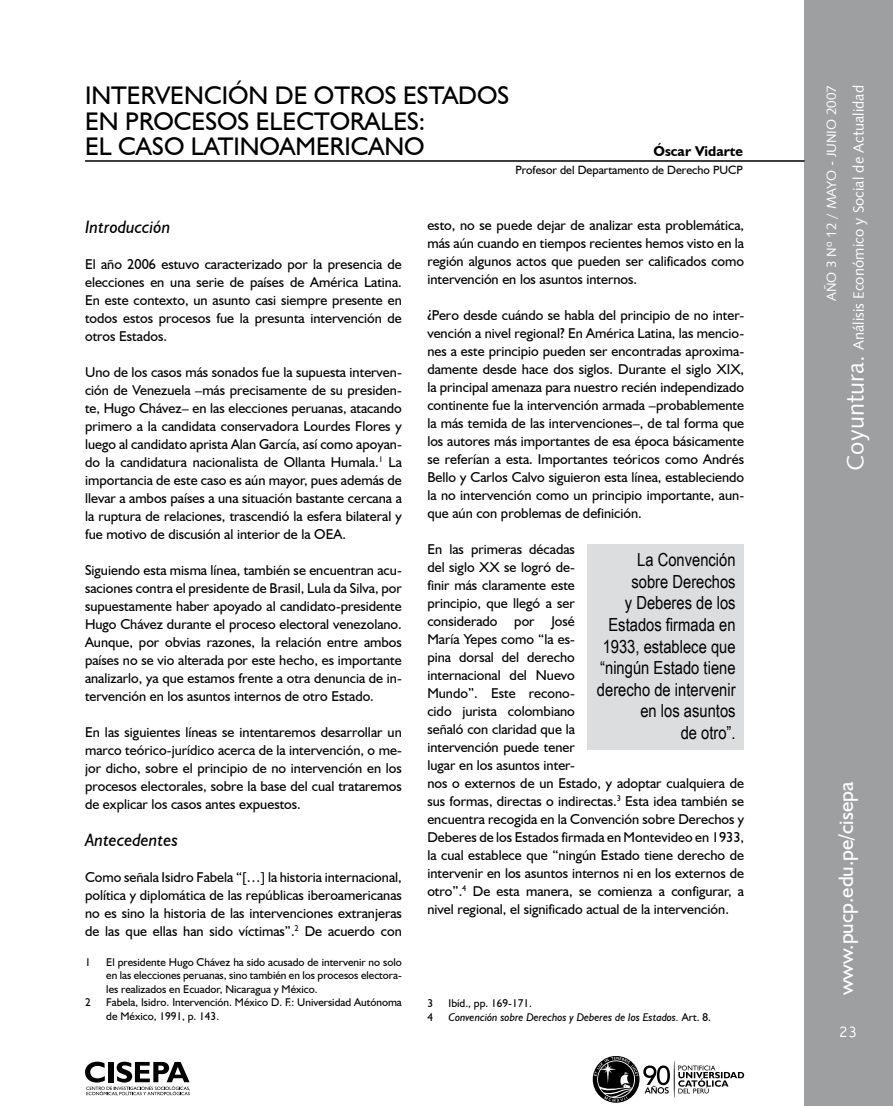
<style>
.page{position:relative;width:893px;height:1106px;background:#fff}
.page>*{position:absolute;margin:0;border:0;box-sizing:border-box;transform-origin:0 0}
.t1{font:25.5px "Humanist 521 BT";color:#000}
.t2{font:22.5px "Vrinda";color:#fff}
.t3{font:21px "Humanist 521 BT";color:#fff}
.t4{font:18px/21.6px "Arial Narrow";color:#000;text-align:right}
.t5{font:italic 18px "Humanist 521 BT";color:#000}
.t6{font:15px "Humanist 531 BT Roman A";color:#fff}
.t7{font:14.25px/18px "Humanist 521 BT";color:#000;text-align:justify}
.t8{font:700 14.25px "Humanist 521 BT";color:#000}
.t9{font:13.5px "Humanist 531 BT Roman A";color:#fff}
.t10{font:12px "Humanist 521 BT";color:#000}
.t11{font:11.25px/13.5px "Humanist 521 BT";color:#000;text-align:justify}
.t12{font:italic 11.25px "Humanist 521 BT";color:#000}
.s1{font-style:normal}
.s2{font-size:24px}
</style>
<div class="page">
<div style="left:804px;top:0;width:89px;height:1106px;background:#9d9fa1"></div>
<svg style="left:85px;top:1061px;width:105px;height:34px"></svg>
<svg style="left:678px;top:1065px;width:66px;height:28px"></svg>
<hr style="left:674px;top:1060px;width:1px;height:38px;background:#000;border-radius:50%">
<svg style="left:593px;top:1056px;width:77px;height:46px"></svg>
<hr style="left:85px;top:160px;width:720px;height:2px;background:#000">
<div style="left:588px;top:544px;width:156px;height:206px;background:#dcddde"></div>
<h1 class="t1" style="left:85px;top:80px;width:23px">Intervenci</h1>
<h1 class="t1" style="left:228px;top:80px;width:104px">ónde otros</h1>
<h1 class="t1" style="left:403px;top:80px;width:30px">Estados</h1>
<h1 class="t1" style="left:85px;top:106px;width:57px">en procesos</h1>
<h1 class="t1" style="left:256px;top:106px;width:16px">electorales</h1>
<h1 class="t1" style="left:419px;top:106px;width:8px">:</h1>
<h1 class="t1" style="left:85px;top:131px;width:51px">el caso</h1>
<h1 class="t1" style="left:191px;top:131px;width:17px">latinoamericano</h1>
<p class="t8" style="left:653px;top:142px;width:91px">Óscar Vidarte</p>
<p class="t10" style="left:515px;top:162px;width:229px">Profesor del Departamento de Derecho PUCP</p>
<p class="t5" style="left:85px;top:215px;width:87px">Introducción</p>
<p class="t7" style="left:85px;top:255px;width:318px">El año 2006 estuvo caracterizado por la presencia de elecciones en una serie de países de América Latina.<br>En este contexto, un asunto casi siempre presente en todos estos procesos fue la presunta intervención de otros Estados.</p>
<p class="t7" style="left:85px;top:363px;width:319px">Uno de los casos más sonados fue la supuesta interven&shy;ción de Venezuela –más precisamente de su presiden&shy;te, Hugo Chávez– en las elecciones peruanas, atacando primero a la candidata conservadora Lourdes Flores y luego al candidato aprista Alan García, así como apoyan&shy;do la candidatura nacionalista de Ollanta Humala.<sup>1</sup> La importancia de este caso es aún mayor, pues además de llevar a ambos países a una situación bastante cercana a la ruptura de relaciones, trascendió la esfera bilateral y fue motivo de discusión al interior de la OEA.</p>
<p class="t7" style="left:85px;top:561px;width:318px">Siguiendo esta misma línea, también se encuentran acu&shy;saciones contra el presidente de Brasil, Lula da Silva, por supuestamente haber apoyado al candidato-presidente Hugo Chávez durante el proceso electoral venezolano.<br>Aunque, por obvias razones, la relación entre ambos países no se vio alterada por este hecho, es importante analizarlo, ya que estamos frente a otra denuncia de in&shy;tervención en los asuntos internos de otro Estado.</p>
<p class="t7" style="left:85px;top:723px;width:318px">En las siguientes líneas se intentaremos desarrollar un marco teórico-jurídico acerca de la intervención, o me&shy;jor dicho, sobre el principio de no intervención en los procesos electorales, sobre la base del cual trataremos de explicar los casos antes expuestos.</p>
<p class="t5" style="left:85px;top:829px;width:95px">Antecedentes</p>
<p class="t7" style="left:85px;top:868px;width:318px">Como señala Isidro Fabela “[…] la historia internacional, política y diplomática de las repúblicas iberoamericanas no es sino la historia de las intervenciones extranjeras de las que ellas han sido víctimas”.<sup>2</sup> De acuerdo con</p>
<p class="t11" style="left:85px;top:954px;width:7px">1</p>
<p class="t11" style="left:106px;top:954px;width:297px">El presidente Hugo Chávez ha sido acusado de intervenir no solo en las elecciones peruanas, sino también en los procesos electora&shy;les realizados en Ecuador, Nicaragua y México.</p>
<p class="t11" style="left:85px;top:995px;width:7px">2</p>
<p class="t11" style="left:106px;top:995px;width:297px">Fabela, Isidro. Intervención. México D. F.: Universidad Autónoma de México, 1991, p. 143.</p>
<p class="t7" style="left:427px;top:216px;width:318px">esto, no se puede dejar de analizar esta problemática, más aún cuando en tiempos recientes hemos visto en la región algunos actos que pueden ser calificados como intervención en los asuntos internos.</p>
<p class="t7" style="left:427px;top:306px;width:318px">¿Pero desde cuándo se habla del principio de no inter&shy;vención a nivel regional? En América Latina, las mencio&shy;nes a este principio pueden ser encontradas aproxima&shy;damente desde hace dos siglos. Durante el siglo XIX, la principal amenaza para nuestro recién independizado continente fue la intervención armada –probablemente la más temida de las intervenciones–, de tal forma que los autores más importantes de esa época básicamente se referían a esta. Importantes teóricos como Andrés Bello y Carlos Calvo siguieron esta línea, estableciendo la no intervención como un principio importante, aun&shy;que aún con problemas de definición.</p>
<p class="t7" style="left:427px;top:540px;width:319px;text-align:left">En las primeras décadas<br>del siglo XX se logró de-<br>finir más claramente este<br>principio, que llegó a ser<br>considerado por José<br>María Yepes como “la es-<br>pina dorsal del derecho<br>internacional del Nuevo<br>Mundo”. Este recono-<br>cido jurista colombiano<br>señaló con claridad que la<br>intervención puede tener<br>lugar en los asuntos inter-<br>nos o externos de un Estado, y adoptar cualquiera de sus formas, directas o indirectas.<sup>3</sup> Esta idea también se encuentra recogida en la Convención sobre Derechos y Deberes de los Estados firmada en Montevideo en 1933, la cual establece que “ningún Estado tiene derecho de intervenir en los asuntos internos ni en los externos de otro”.<sup>4</sup> De esta manera, se comienza a configurar, a nivel regional, el significado actual de la intervención.</p>
<p class="t4" style="left:597px;top:548px;width:140px">La Convención sobre Derechos<br>y Deberes de los<br>Estados firmada en<br>1933, establece que “ningún Estado tiene derecho de intervenir en los asuntos<br>de otro”.</p>
<p class="t11" style="left:427px;top:996px;width:7px">3</p>
<p class="t11" style="left:449px;top:996px;width:85px">Ibíd., pp. 169-171.</p>
<p class="t11" style="left:427px;top:1009px;width:7px">4</p>
<p class="t12" style="left:449px;top:1009px;width:264px">Convención sobre Derechos y Deberes de los Estados. <span class="s1">Art. 8.</span></p>
<p class="t9" style="left:823px;top:301px;width:218px;rotate:-90deg">AÑO 3 Nº 12 / MAYO - JUNIO 2007</p>
<p class="t6" style="left:849px;top:470px;width:387px;rotate:-90deg"><span class="s2">Coyuntura.</span> Análisis Económico y Social de Actualidad</p>
<h3 class="t3" style="left:833px;top:995px;width:215px;rotate:-90deg">www.pucp.edu.pe/cisepa</h3>
<h2 class="t2" style="left:839px;top:1020px;width:9px">23</h2>
</div>
